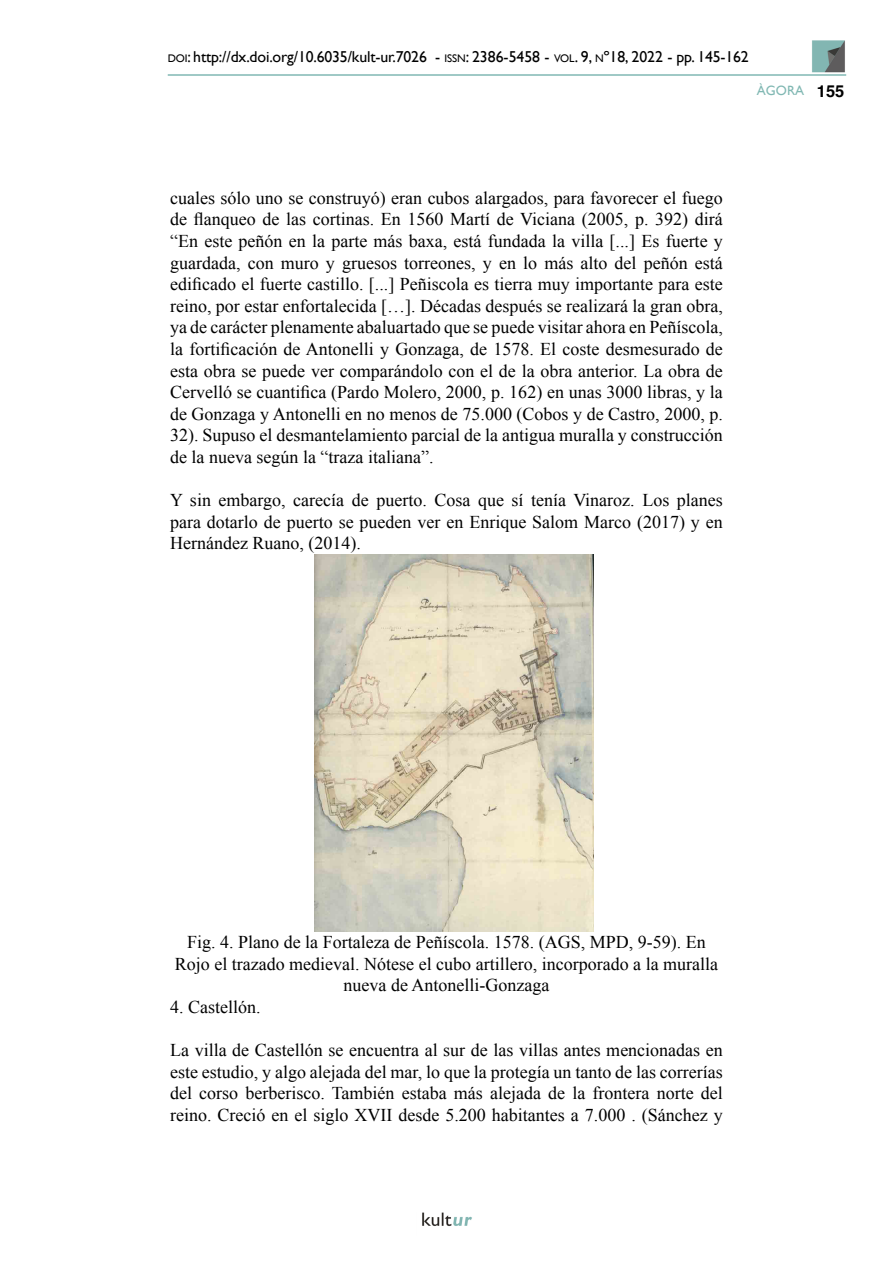
<style>
.page{position:relative;width:893px;height:1263px;background:#fff}
.page>*{position:absolute;margin:0;border:0;box-sizing:border-box;transform-origin:0 0}
.Pie_de_Figura{font:18px/21.6px "Times New Roman";color:#000;text-align:justify}
.Título_nivel_1{font:18px "Times New Roman";color:#000}
.t1{font:15.75px "Gill Sans";letter-spacing:-.01em;color:#000}
.t2{font:13.5px "Gill Sans";color:#81b8b3}
.s1{font-size:10.95px}
.s2{font-style:inherit}
.s3{font-family:"Helvetica";font-weight:700;font-size:16.5px;color:#000}
</style>
<div class="page">
<img style="left:422px;top:1212px;width:50px;height:14px">
<img style="left:812px;top:40px;width:33px;height:33px">
<hr style="left:168px;top:74px;width:678px;height:2px;background:#81b8b3">
<img style="left:315px;top:554px;width:278px;height:377px">
<p class="t1" style="left:168px;top:47px;width:582px"><span class="s1">DOI</span>: http://dx.doi.org/10.6035/kult-ur.7026 - <span class="s1">ISSN</span>: 2386-5458 - <span class="s1">VOL</span><span class="s2">. 9,</span> <span class="s1">N</span><span class="s2">º18, 2022 -</span> pp. <span class="s2">145-162</span></p>
<p class="t2" style="left:757px;top:83px;width:89px">ÀGORA <span class="s3">155</span></p>
<p class="Pie_de_Figura" style="left:170px;top:187px;width:554px;text-align:left">cuales sólo uno se construyó) eran cubos alargados, para favorecer el fuego de flanqueo de las cortinas. En 1560 Martí de Viciana (2005, p. 392) dirá “En este peñón en la parte más baxa, está fundada la villa [...] Es fuerte y guardada, con muro y gruesos torreones, y en lo más alto del peñón está edificado el fuerte castillo. [...] Peñiscola es tierra muy importante para este reino, por estar enfortalecida […]. Décadas después se realizará la gran obra, ya de carácter plenamente abaluartado que se puede visitar ahora en Peñíscola, la fortificación de Antonelli y Gonzaga, de 1578. El coste desmesurado de esta obra se puede ver comparándolo con el de la obra anterior. La obra de Cervelló se cuantifica (Pardo Molero, 2000, p. 162) en unas 3000 libras, y la de Gonzaga y Antonelli en no menos de 75.000 (Cobos y de Castro, 2000, p.<br>32). Supuso el desmantelamiento parcial de la antigua muralla y construcción de la nueva según la “traza italiana”.</p>
<p class="Pie_de_Figura" style="left:170px;top:489px;width:554px">Y sin embargo, carecía de puerto. Cosa que sí tenía Vinaroz. Los planes para dotarlo de puerto se pueden ver en Enrique Salom Marco (2017) y en Hernández Ruano, (2014).</p>
<p class="Pie_de_Figura" style="left:175px;top:931px;width:545px;text-align:center">Fig. 4. Plano de la Fortaleza de Peñíscola. 1578. (AGS, MPD, 9-59). En<br>Rojo el trazado medieval. Nótese el cubo artillero, incorporado a la muralla nueva de Antonelli-Gonzaga</p>
<p class="Título_nivel_1" style="left:170px;top:994px;width:92px">4. Castellón.</p>
<p class="Pie_de_Figura" style="left:170px;top:1039px;width:554px">La villa de Castellón se encuentra al sur de las villas antes mencionadas en este estudio, y algo alejada del mar, lo que la protegía un tanto de las correrías del corso berberisco. También estaba más alejada de la frontera norte del reino. Creció en el siglo XVII desde 5.200 habitantes a 7.000 . (Sánchez y</p>
</div>
